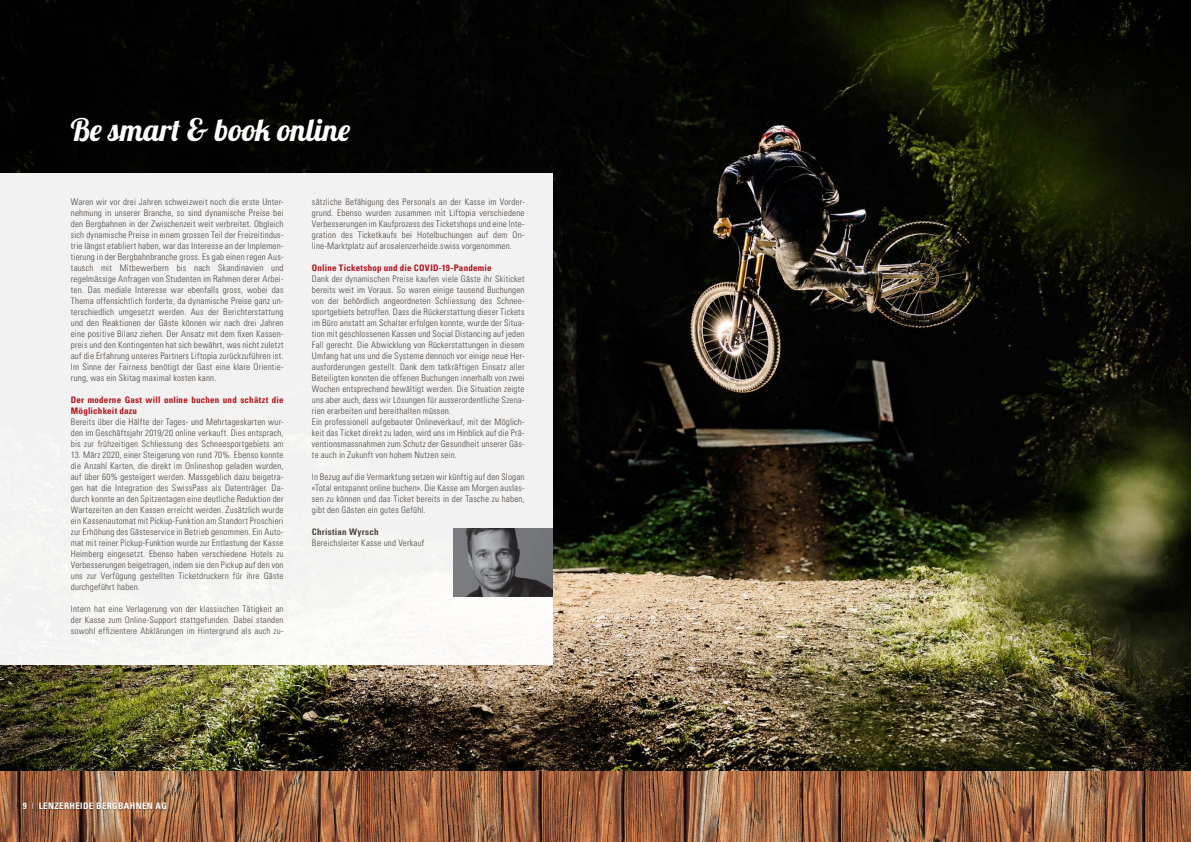
<style>
.page{position:relative;width:1191px;height:842px;background:#fff}
.page>*{position:absolute;margin:0;border:0;box-sizing:border-box;transform-origin:0 0}
.t1{font:31px "Lobster 1.4";color:#fff}
.t2{font:300 condensed 9px/11px "Univers LT Std";letter-spacing:.02em;color:#4d453f;text-align:justify}
.t3{font:700 condensed 9px/11px "Univers LT Std";letter-spacing:.025em;color:#b0131c}
.t4{font:700 condensed 9px "Univers LT Std";letter-spacing:.04em;color:#fff}
.t5{font:700 condensed 9px "Univers LT Std";letter-spacing:.03em;color:#4d453f}
.s1{font-weight:300}
</style>
<div class="page">
<img style="left:0;top:0;width:1191px;height:842px">
<div style="left:22px;top:801px;width:147px;height:10px;background:#231f20;opacity:.4"></div>
<div style="left:0;top:173px;width:553px;height:492px;background:#f2f2f2"></div>
<img style="left:454px;top:528px;width:99px;height:68px">
<h1 class="t1" style="left:71px;top:110px;width:281px">Be smart &amp; book online</h1>
<p class="t2" style="left:71px;top:196px;width:214px">Waren wir vor drei Jahren schweizweit noch die erste Unter&shy;nehmung in unserer Branche, so sind dynamische Preise bei den Bergbahnen in der Zwischenzeit weit verbreitet. Obgleich sich dynamische Preise in einem grossen Teil der Freizeitindus&shy;trie längst etabliert haben, war das Interesse an der Implemen&shy;tierung in der Bergbahnbranche gross. Es gab einen regen Aus&shy;tausch mit Mitbewerbern bis nach Skandinavien und regelmässige Anfragen von Studenten im Rahmen derer Arbei&shy;ten. Das mediale Interesse war ebenfalls gross, wobei das Thema offensichtlich forderte, da dynamische Preise ganz un&shy;terschiedlich umgesetzt werden. Aus der Berichterstattung und den Reaktionen der Gäste können wir nach drei Jahren eine positive Bilanz ziehen. Der Ansatz mit dem fixen Kassen&shy;preis und den Kontingenten hat sich bewährt, was nicht zuletzt auf die Erfahrung unseres Partners Liftopia zurückzuführen ist.<br>Im Sinne der Fairness benötigt der Gast eine klare Orientie&shy;rung, was ein Skitag maximal kosten kann.</p>
<p class="t3" style="left:71px;top:394px;width:214px">Der moderne Gast will online buchen und schätzt die<br>Möglichkeit dazu</p>
<p class="t2" style="left:71px;top:416px;width:214px">Bereits über die Hälfte der Tages- und Mehrtageskarten wur&shy;den im Geschäftsjahr 2019/20 online verkauft. Dies entsprach, bis zur frühzeitigen Schliessung des Schneesportgebiets am</p>
<p class="t2" style="left:71px;top:449px;width:214px">13. März 2020, einer Steigerung von rund 70%. Ebenso konnte die Anzahl Karten, die direkt im Onlineshop geladen wurden, auf über 60% gesteigert werden. Massgeblich dazu beigetra&shy;gen hat die Integration des SwissPass als Datenträger. Da&shy;durch konnte an den Spitzentagen eine deutliche Reduktion der Wartezeiten an den Kassen erreicht werden. Zusätzlich wurde ein Kassenautomat mit Pickup-Funktion am Standort Proschieri zur Erhöhung des Gästeservice in Betrieb genommen. Ein Auto&shy;mat mit reiner Pickup-Funktion wurde zur Entlastung der Kasse Heimberg eingesetzt. Ebenso haben verschiedene Hotels zu Verbesserungen beigetragen, indem sie den Pickup auf den von uns zur Verfügung gestellten Ticketdruckern für ihre Gäste durchgeführt haben.</p>
<p class="t2" style="left:71px;top:603px;width:214px">Intern hat eine Verlagerung von der klassischen Tätigkeit an der Kasse zum Online-Support stattgefunden. Dabei standen sowohl effizientere Abklärungen im Hintergrund als auch zu-</p>
<p class="t2" style="left:312px;top:196px;width:214px">sätzliche Befähigung des Personals an der Kasse im Vorder&shy;grund. Ebenso wurden zusammen mit Liftopia verschiedene Verbesserungen im Kaufprozess des Ticketshops und eine Inte&shy;gration des Ticketkaufs bei Hotelbuchungen auf dem On&shy;line-Marktplatz auf arosalenzerheide.swiss vorgenommen.</p>
<p class="t3" style="left:312px;top:262px;width:181px">Online Ticketshop und die COVID-19-Pandemie</p>
<p class="t2" style="left:312px;top:273px;width:214px;text-align:left">Dank der dynamischen Preise kaufen viele Gäste ihr Skiticket bereits weit im Voraus. So waren einige tausend Buchungen von der behördlich angeordneten Schliessung des Schnee&shy;sportgebiets betroffen. Dass die Rückerstattung dieser Tickets im Büro anstatt am Schalter erfolgen konnte, wurde der Situa&shy;tion mit geschlossenen Kassen und Social Distancing auf jeden Fall gerecht. Die Abwicklung von Rückerstattungen in diesem Umfang hat uns und die Systeme dennoch vor einige neue Her&shy;ausforderungen gestellt. Dank dem tatkräftigen Einsatz aller Beteiligten konnten die offenen Buchungen innerhalb von zwei Wochen entsprechend bewältigt werden. Die Situation zeigte uns aber auch, dass wir Lösungen für ausserordentliche Szena&shy;rien erarbeiten und bereithalten müssen.<br>Ein professionell aufgebauter Onlineverkauf, mit der Möglich&shy;keit das Ticket direkt zu laden, wird uns im Hinblick auf die Prä&shy;ventionsmassnahmen zum Schutz der Gesundheit unserer Gäs&shy;te auch in Zukunft von hohem Nutzen sein.</p>
<p class="t2" style="left:312px;top:471px;width:214px">In Bezug auf die Vermarktung setzen wir künftig auf den Slogan «Total entspannt online buchen». Die Kasse am Morgen auslas&shy;sen zu können und das Ticket bereits in der Tasche zu haben, gibt den Gästen ein gutes Gefühl.</p>
<p class="t5" style="left:312px;top:526px;width:68px">Christian Wyrsch</p>
<p class="t2" style="left:312px;top:537px;width:114px">Bereichsleiter Kasse und Verkauf</p>
<p class="t4" style="left:23px;top:800px;width:146px">9 <span class="s1">I</span> LENZERHEIDE BERGBAHNEN AG</p>
</div>
